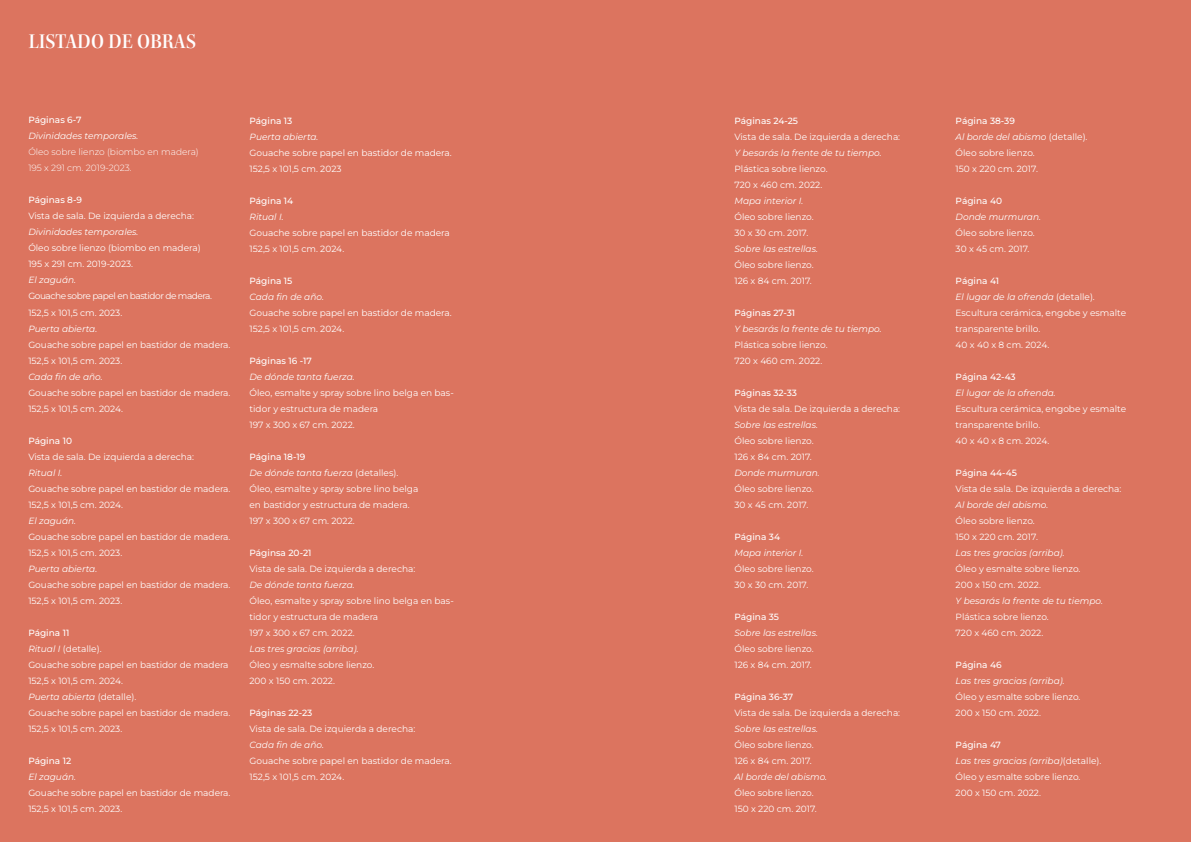
<style>
.page{position:relative;width:1191px;height:842px;background:#dc745f}
.page>*{position:absolute;margin:0;border:0;box-sizing:border-box;transform-origin:0 0}
.t1{font:28px "Kepler Std Medium Scn Disp";color:#fff}
.t2{font:9px/16px "Montserrat";color:#fff}
.t3{font:italic 9px "Montserrat";color:#fff}
.t4{font:500 9px "Montserrat";color:#fff}
.t5{font:9px/16px "Montserrat";letter-spacing:-.05em;color:#fff}
.t6{font:300 9px/16px "Montserrat";color:#fff}
.s1{font-weight:500}
.s2{font-style:italic}
</style>
<div class="page">
<h1 class="t1" style="left:28px;top:24px;width:169px">listado de obras</h1>
<p class="t4" style="left:28px;top:114px;width:55px">Páginas 6-7</p>
<p class="t3" style="left:28px;top:130px;width:112px">Divinidades temporales.</p>
<p class="t6" style="left:28px;top:144px;width:172px">Óleo sobre lienzo (biombo en madera)<br>195 x 291 cm. 2019-2023.</p>
<p class="t4" style="left:28px;top:194px;width:55px">Páginas 8-9</p>
<p class="t2" style="left:28px;top:208px;width:167px">Vista de sala. De izquierda a derecha:</p>
<p class="t3" style="left:28px;top:226px;width:112px">Divinidades temporales.</p>
<p class="t2" style="left:28px;top:240px;width:174px">Óleo sobre lienzo (biombo en madera)<br>195 x 291 cm. 2019-2023.</p>
<p class="t3" style="left:28px;top:274px;width:49px">El zaguán.</p>
<p class="t5" style="left:28px;top:288px;width:185px">Gouache sobre papel en bastidor de madera.<br>152,5 x 101,5 cm. 2023.</p>
<p class="t3" style="left:28px;top:322px;width:70px">Puerta abierta.</p>
<p class="t2" style="left:28px;top:336px;width:204px">Gouache sobre papel en bastidor de madera.<br>152,5 x 101,5 cm. 2023.</p>
<p class="t3" style="left:28px;top:370px;width:76px">Cada fin de año.</p>
<p class="t2" style="left:28px;top:384px;width:204px">Gouache sobre papel en bastidor de madera.<br>152,5 x 101,5 cm. 2024.</p>
<p class="t4" style="left:28px;top:434px;width:45px">Página 10</p>
<p class="t2" style="left:28px;top:448px;width:167px">Vista de sala. De izquierda a derecha:</p>
<p class="t3" style="left:28px;top:466px;width:36px">Ritual I.</p>
<p class="t2" style="left:28px;top:480px;width:204px">Gouache sobre papel en bastidor de madera.<br>152,5 x 101,5 cm. 2024.</p>
<p class="t3" style="left:28px;top:514px;width:49px">El zaguán.</p>
<p class="t2" style="left:28px;top:528px;width:204px">Gouache sobre papel en bastidor de madera.<br>152,5 x 101,5 cm. 2023.</p>
<p class="t3" style="left:28px;top:562px;width:70px">Puerta abierta.</p>
<p class="t2" style="left:28px;top:576px;width:204px">Gouache sobre papel en bastidor de madera.<br>152,5 x 101,5 cm. 2023.</p>
<p class="t2" style="left:28px;top:624px;width:204px"><span class="s1">Página 11<br></span><span class="s2">Ritual I</span> (detalle).<br>Gouache sobre papel en bastidor de madera<br>152,5 x 101,5 cm. 2024.<br><span class="s2">Puerta abierta</span> (detalle).<br>Gouache sobre papel en bastidor de madera.<br>152,5 x 101,5 cm. 2023.</p>
<p class="t4" style="left:28px;top:754px;width:44px">Página 12</p>
<p class="t3" style="left:28px;top:770px;width:49px">El zaguán.</p>
<p class="t2" style="left:28px;top:784px;width:204px">Gouache sobre papel en bastidor de madera.<br>152,5 x 101,5 cm. 2023.</p>
<p class="t4" style="left:249px;top:114px;width:44px">Página 13</p>
<p class="t3" style="left:249px;top:130px;width:70px">Puerta abierta.</p>
<p class="t2" style="left:249px;top:144px;width:204px">Gouache sobre papel en bastidor de madera.<br>152,5 x 101,5 cm. 2023</p>
<p class="t4" style="left:249px;top:194px;width:45px">Página 14</p>
<p class="t3" style="left:249px;top:210px;width:36px">Ritual I.</p>
<p class="t2" style="left:249px;top:224px;width:202px">Gouache sobre papel en bastidor de madera<br>152,5 x 101,5 cm. 2024.</p>
<p class="t4" style="left:249px;top:274px;width:44px">Página 15</p>
<p class="t3" style="left:249px;top:290px;width:76px">Cada fin de año.</p>
<p class="t2" style="left:249px;top:304px;width:204px">Gouache sobre papel en bastidor de madera.<br>152,5 x 101,5 cm. 2024.</p>
<p class="t4" style="left:249px;top:354px;width:64px">Páginas 16 -17</p>
<p class="t3" style="left:249px;top:370px;width:107px">De dónde tanta fuerza.</p>
<p class="t2" style="left:249px;top:384px;width:206px">Óleo, esmalte y spray sobre lino belga en bas&shy;tidor y estructura de madera<br>197 x 300 x 67 cm. 2022.</p>
<p class="t2" style="left:249px;top:448px;width:170px"><span class="s1">Página 18-19<br></span><span class="s2">De dónde tanta fuerza</span> (detalles).<br>Óleo, esmalte y spray sobre lino belga en bastidor y estructura de madera.<br>197 x 300 x 67 cm. 2022.</p>
<p class="t4" style="left:249px;top:546px;width:63px">Páginsa 20-21</p>
<p class="t2" style="left:249px;top:560px;width:167px">Vista de sala. De izquierda a derecha:</p>
<p class="t3" style="left:249px;top:578px;width:107px">De dónde tanta fuerza.</p>
<p class="t2" style="left:249px;top:592px;width:206px">Óleo, esmalte y spray sobre lino belga en bas&shy;tidor y estructura de madera<br>197 x 300 x 67 cm. 2022.</p>
<p class="t3" style="left:249px;top:642px;width:111px">Las tres gracias (arriba).</p>
<p class="t2" style="left:249px;top:656px;width:126px">Óleo y esmalte sobre lienzo.<br>200 x 150 cm. 2022.</p>
<p class="t4" style="left:249px;top:706px;width:64px">Páginas 22-23</p>
<p class="t2" style="left:249px;top:720px;width:167px">Vista de sala. De izquierda a derecha:</p>
<p class="t3" style="left:249px;top:738px;width:76px">Cada fin de año.</p>
<p class="t2" style="left:249px;top:752px;width:204px">Gouache sobre papel en bastidor de madera.<br>152,5 x 101,5 cm. 2024.</p>
<p class="t4" style="left:734px;top:114px;width:65px">Páginas 24-25</p>
<p class="t2" style="left:734px;top:128px;width:167px">Vista de sala. De izquierda a derecha:</p>
<p class="t3" style="left:734px;top:146px;width:149px">Y besarás la frente de tu tiempo.</p>
<p class="t2" style="left:734px;top:160px;width:95px">Plástica sobre lienzo.<br>720 x 460 cm. 2022.</p>
<p class="t3" style="left:734px;top:194px;width:70px">Mapa interior I.</p>
<p class="t2" style="left:734px;top:208px;width:81px">Óleo sobre lienzo.<br>30 x 30 cm. 2017.</p>
<p class="t3" style="left:734px;top:242px;width:85px">Sobre las estrellas.</p>
<p class="t2" style="left:734px;top:256px;width:81px">Óleo sobre lienzo.<br>126 x 84 cm. 2017.</p>
<p class="t4" style="left:734px;top:306px;width:62px">Páginas 27-31</p>
<p class="t3" style="left:734px;top:322px;width:149px">Y besarás la frente de tu tiempo.</p>
<p class="t2" style="left:734px;top:336px;width:95px">Plástica sobre lienzo.<br>720 x 460 cm. 2022.</p>
<p class="t4" style="left:734px;top:386px;width:64px">Páginas 32-33</p>
<p class="t2" style="left:734px;top:400px;width:167px">Vista de sala. De izquierda a derecha:</p>
<p class="t3" style="left:734px;top:418px;width:85px">Sobre las estrellas.</p>
<p class="t2" style="left:734px;top:432px;width:81px">Óleo sobre lienzo.<br>126 x 84 cm. 2017.</p>
<p class="t3" style="left:734px;top:466px;width:87px">Donde murmuran.</p>
<p class="t2" style="left:734px;top:480px;width:81px">Óleo sobre lienzo.<br>30 x 45 cm. 2017.</p>
<p class="t4" style="left:734px;top:530px;width:47px">Página 34</p>
<p class="t3" style="left:734px;top:546px;width:70px">Mapa interior I.</p>
<p class="t2" style="left:734px;top:560px;width:81px">Óleo sobre lienzo.<br>30 x 30 cm. 2017.</p>
<p class="t4" style="left:734px;top:610px;width:46px">Página 35</p>
<p class="t3" style="left:734px;top:626px;width:85px">Sobre las estrellas.</p>
<p class="t2" style="left:734px;top:640px;width:81px">Óleo sobre lienzo.<br>126 x 84 cm. 2017.</p>
<p class="t4" style="left:734px;top:690px;width:60px">Página 36-37</p>
<p class="t2" style="left:734px;top:704px;width:167px">Vista de sala. De izquierda a derecha:</p>
<p class="t3" style="left:734px;top:722px;width:85px">Sobre las estrellas.</p>
<p class="t2" style="left:734px;top:736px;width:81px">Óleo sobre lienzo.<br>126 x 84 cm. 2017.</p>
<p class="t3" style="left:734px;top:771px;width:94px">Al borde del abismo.</p>
<p class="t2" style="left:734px;top:784px;width:84px">Óleo sobre lienzo.<br>150 x 220 cm. 2017.</p>
<p class="t2" style="left:955px;top:112px;width:133px"><span class="s1">Página 38-39<br></span><span class="s2">Al borde del abismo</span> (detalle).<br>Óleo sobre lienzo.<br>150 x 220 cm. 2017.</p>
<p class="t4" style="left:955px;top:195px;width:48px">Página 40</p>
<p class="t3" style="left:955px;top:211px;width:87px">Donde murmuran.</p>
<p class="t2" style="left:955px;top:224px;width:81px">Óleo sobre lienzo.<br>30 x 45 cm. 2017.</p>
<p class="t2" style="left:955px;top:272px;width:172px"><span class="s1">Página 41<br></span><span class="s2">El lugar de la ofrenda</span> (detalle).<br>Escultura cerámica, engobe y esmalte transparente brillo.<br>40 x 40 x 8 cm. 2024.</p>
<p class="t4" style="left:955px;top:371px;width:62px">Página 42-43</p>
<p class="t3" style="left:955px;top:387px;width:102px">El lugar de la ofrenda.</p>
<p class="t2" style="left:955px;top:400px;width:172px">Escultura cerámica, engobe y esmalte transparente brillo.<br>40 x 40 x 8 cm. 2024.</p>
<p class="t4" style="left:955px;top:467px;width:63px">Página 44-45</p>
<p class="t2" style="left:955px;top:480px;width:167px">Vista de sala. De izquierda a derecha:</p>
<p class="t3" style="left:955px;top:499px;width:94px">Al borde del abismo.</p>
<p class="t2" style="left:955px;top:512px;width:84px">Óleo sobre lienzo.<br>150 x 220 cm. 2017.</p>
<p class="t3" style="left:955px;top:547px;width:111px">Las tres gracias (arriba).</p>
<p class="t2" style="left:955px;top:560px;width:126px">Óleo y esmalte sobre lienzo.<br>200 x 150 cm. 2022.</p>
<p class="t3" style="left:955px;top:595px;width:149px">Y besarás la frente de tu tiempo.</p>
<p class="t2" style="left:955px;top:608px;width:95px">Plástica sobre lienzo.<br>720 x 460 cm. 2022.</p>
<p class="t4" style="left:955px;top:659px;width:47px">Página 46</p>
<p class="t3" style="left:955px;top:675px;width:111px">Las tres gracias (arriba).</p>
<p class="t2" style="left:955px;top:688px;width:126px">Óleo y esmalte sobre lienzo.<br>200 x 150 cm. 2022.</p>
<p class="t2" style="left:955px;top:736px;width:147px"><span class="s1">Página 47<br></span><span class="s2">Las tres gracias (arriba)</span>(detalle).<br>Óleo y esmalte sobre lienzo.<br>200 x 150 cm. 2022.</p>
</div>
